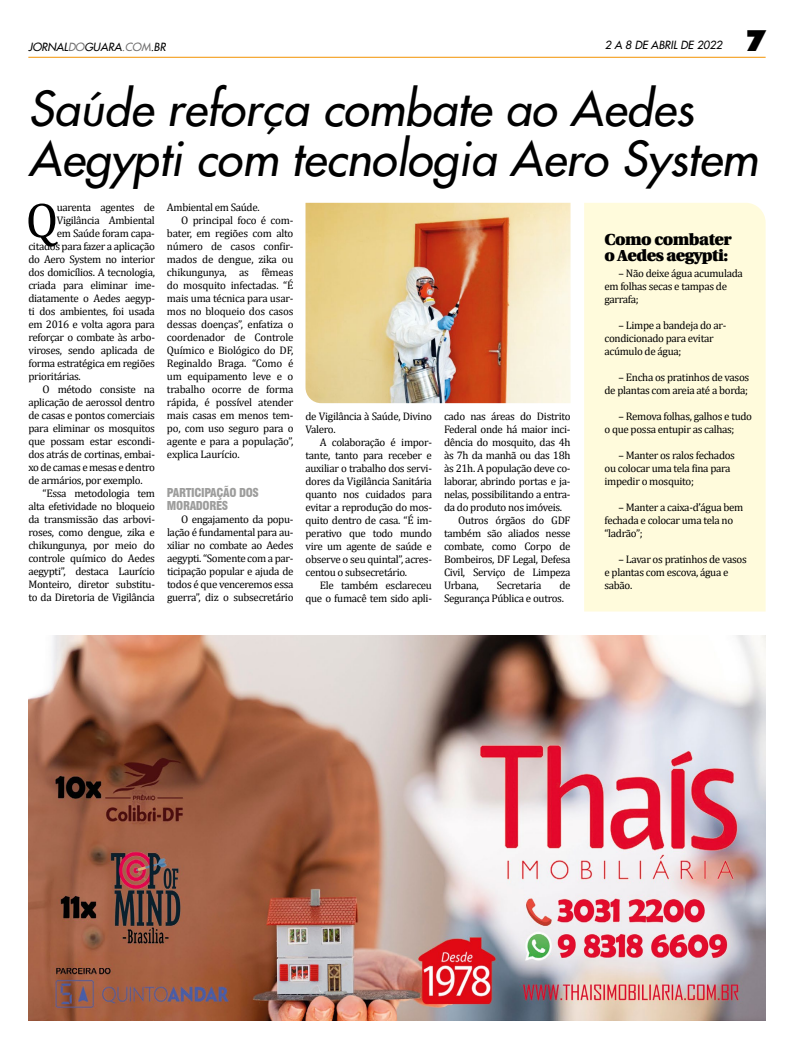
<style>
.page{position:relative;width:794px;height:1049px;background:#fff}
.page>*{position:absolute;margin:0;border:0;box-sizing:border-box;transform-origin:0 0}
.t1{font:50px "Cambria";color:#000}
.t2{font:italic 47px/50px "Futura 2";color:#000}
.t3{font:900 29.6px "Futura BT";color:#000}
.t4{font:900 16px/16px "Utopia";letter-spacing:-.03em;color:#000}
.t5{font:900 condensed 12px/13px "Swiss 721 BT";letter-spacing:-.03em;color:#9d9d9c}
.t6{font:11px/13px "Cambria";letter-spacing:-.03em;color:#000}
.t7{font:italic 11px "Futura 2";color:#000}
.s1{color:#706f6f}
</style>
<div class="page">
<hr style="left:28px;top:57px;width:737px;height:1px;background:#f39200">
<div style="left:584px;top:203px;width:181px;height:408px;background:#fffbdc"></div>
<img style="left:28px;top:635px;width:737px;height:385px">
<img style="left:305px;top:203px;width:265px;height:200px">
<p class="t7" style="left:28px;top:39px;width:139px">JORNAL<span class="s1">DO</span>GUARA<span class="s1">.COM</span>.BR</p>
<p class="t7" style="left:605px;top:37px;width:119px">2 A 8 DE ABRIL DE 2022</p>
<h3 class="t3" style="left:745px;top:22px;width:22px">7</h3>
<h2 class="t2" style="left:28px;top:84px;width:730px">Saúde reforça combate ao Aedes<br>Aegypti com tecnologia Aero System</h2>
<h1 class="t1" style="left:26px;top:191px;width:34px">Q</h1>
<p class="t6" style="left:57px;top:201px;width:100px">uarenta agentes de</p>
<p class="t6" style="left:57px;top:214px;width:100px">Vigilância Ambiental</p>
<p class="t6" style="left:57px;top:227px;width:100px">em Saúde foram capa-</p>
<p class="t6" style="left:28px;top:240px;width:128px">citados para fazer a aplicação</p>
<p class="t6" style="left:28px;top:253px;width:128px">do Aero System no interior</p>
<p class="t6" style="left:28px;top:266px;width:128px">dos domicílios. A tecnologia,</p>
<p class="t6" style="left:28px;top:279px;width:128px">criada para eliminar ime-</p>
<p class="t6" style="left:28px;top:292px;width:128px">diatamente o Aedes aegyp-</p>
<p class="t6" style="left:28px;top:305px;width:128px">ti dos ambientes, foi usada</p>
<p class="t6" style="left:28px;top:318px;width:128px">em 2016 e volta agora para</p>
<p class="t6" style="left:28px;top:331px;width:128px">reforçar o combate às arbo-</p>
<p class="t6" style="left:28px;top:344px;width:128px">viroses, sendo aplicada de</p>
<p class="t6" style="left:28px;top:357px;width:128px">forma estratégica em regiões</p>
<p class="t6" style="left:28px;top:370px;width:54px">prioritárias.</p>
<p class="t6" style="left:43px;top:383px;width:114px">O método consiste na</p>
<p class="t6" style="left:28px;top:396px;width:128px">aplicação de aerossol dentro</p>
<p class="t6" style="left:28px;top:409px;width:128px">de casas e pontos comerciais</p>
<p class="t6" style="left:28px;top:422px;width:128px">para eliminar os mosquitos</p>
<p class="t6" style="left:28px;top:435px;width:128px">que possam estar escondi-</p>
<p class="t6" style="left:28px;top:448px;width:128px">dos atrás de cortinas, embai-</p>
<p class="t6" style="left:28px;top:461px;width:128px">xo de camas e mesas e dentro</p>
<p class="t6" style="left:28px;top:474px;width:116px">de armários, por exemplo.</p>
<p class="t6" style="left:43px;top:487px;width:114px">“Essa metodologia tem</p>
<p class="t6" style="left:28px;top:500px;width:128px">alta efetividade no bloqueio</p>
<p class="t6" style="left:28px;top:513px;width:128px">da transmissão das arbovi-</p>
<p class="t6" style="left:28px;top:526px;width:128px">roses, como dengue, zika e</p>
<p class="t6" style="left:28px;top:539px;width:128px">chikungunya, por meio do</p>
<p class="t6" style="left:28px;top:552px;width:128px">controle químico do Aedes</p>
<p class="t6" style="left:28px;top:565px;width:128px">aegypti”, destaca Laurício</p>
<p class="t6" style="left:28px;top:578px;width:128px">Monteiro, diretor substitu-</p>
<p class="t6" style="left:28px;top:591px;width:128px">to da Diretoria de Vigilância</p>
<p class="t6" style="left:167px;top:201px;width:94px">Ambiental em Saúde.</p>
<p class="t6" style="left:181px;top:214px;width:114px">O principal foco é com-</p>
<p class="t6" style="left:167px;top:227px;width:128px">bater, em regiões com alto</p>
<p class="t6" style="left:167px;top:240px;width:128px">número de casos confir-</p>
<p class="t6" style="left:167px;top:253px;width:128px">mados de dengue, zika ou</p>
<p class="t6" style="left:167px;top:266px;width:128px">chikungunya, as fêmeas</p>
<p class="t6" style="left:167px;top:279px;width:128px">do mosquito infectadas. “É</p>
<p class="t6" style="left:167px;top:292px;width:128px">mais uma técnica para usar-</p>
<p class="t6" style="left:167px;top:305px;width:128px">mos no bloqueio dos casos</p>
<p class="t6" style="left:167px;top:318px;width:128px">dessas doenças”, enfatiza o</p>
<p class="t6" style="left:167px;top:331px;width:128px">coordenador de Controle</p>
<p class="t6" style="left:167px;top:344px;width:128px">Químico e Biológico do DF,</p>
<p class="t6" style="left:167px;top:357px;width:128px">Reginaldo Braga. “Como é</p>
<p class="t6" style="left:167px;top:370px;width:128px">um equipamento leve e o</p>
<p class="t6" style="left:167px;top:383px;width:128px">trabalho ocorre de forma</p>
<p class="t6" style="left:167px;top:396px;width:128px">rápida, é possível atender</p>
<p class="t6" style="left:167px;top:409px;width:128px">mais casas em menos tem-</p>
<p class="t6" style="left:167px;top:422px;width:128px">po, com uso seguro para o</p>
<p class="t6" style="left:167px;top:435px;width:128px">agente e para a população”,</p>
<p class="t6" style="left:167px;top:448px;width:74px">explica Laurício.</p>
<p class="t5" style="left:167px;top:486px;width:93px">PARTICIPAÇÃO DOS<br>MORADORES</p>
<p class="t6" style="left:167px;top:513px;width:128px;text-align:justify;text-indent:14px">O engajamento da popu&shy;lação é fundamental para au&shy;xiliar no combate ao Aedes aegypti. “Somente com a par&shy;ticipação popular e ajuda de todos é que venceremos essa guerra”, diz o subsecretário</p>
<p class="t6" style="left:305px;top:410px;width:128px">de Vigilância à Saúde, Divino<br>Valero.</p>
<p class="t6" style="left:305px;top:436px;width:128px;text-align:justify;text-indent:14px">A colaboração é impor&shy;tante, tanto para receber e auxiliar o trabalho dos servi&shy;dores da Vigilância Sanitária quanto nos cuidados para evitar a reprodução do mos&shy;quito dentro de casa. “É im&shy;perativo que todo mundo vire um agente de saúde e observe o seu quintal”, acres&shy;centou o subsecretário.</p>
<p class="t6" style="left:305px;top:579px;width:128px;text-align:right">Ele também esclareceu que o fumacê tem sido apli-</p>
<p class="t6" style="left:444px;top:410px;width:128px">cado nas áreas do Distrito</p>
<p class="t6" style="left:444px;top:423px;width:128px">Federal onde há maior inci-</p>
<p class="t6" style="left:444px;top:436px;width:128px">dência do mosquito, das 4h</p>
<p class="t6" style="left:444px;top:449px;width:128px">às 7h da manhã ou das 18h</p>
<p class="t6" style="left:444px;top:462px;width:128px">às 21h. A população deve co-</p>
<p class="t6" style="left:444px;top:475px;width:128px">laborar, abrindo portas e ja-</p>
<p class="t6" style="left:444px;top:488px;width:128px">nelas, possibilitando a entra-</p>
<p class="t6" style="left:444px;top:501px;width:120px">da do produto nos imóveis.</p>
<p class="t6" style="left:458px;top:514px;width:114px">Outros órgãos do GDF</p>
<p class="t6" style="left:444px;top:527px;width:128px">também são aliados nesse</p>
<p class="t6" style="left:444px;top:540px;width:128px">combate, como Corpo de</p>
<p class="t6" style="left:444px;top:553px;width:128px">Bombeiros, DF Legal, Defesa</p>
<p class="t6" style="left:444px;top:566px;width:128px">Civil, Serviço de Limpeza</p>
<p class="t6" style="left:444px;top:579px;width:36px">Urbana,</p>
<p class="t6" style="left:497px;top:579px;width:46px">Secretaria</p>
<p class="t6" style="left:444px;top:579px;width:128px;text-indent:115px">de<br>Segurança Pública e outros.</p>
<h3 class="t4" style="left:604px;top:232px;width:129px">Como combater o Aedes aegypti:</h3>
<p class="t6" style="left:604px;top:267px;width:140px;text-indent:14px">– Não deixe água acumulada em folhas secas e tampas de garrafa;</p>
<p class="t6" style="left:604px;top:319px;width:123px;text-indent:14px">– Limpe a bandeja do ar&shy;condicionado para evitar acúmulo de água;</p>
<p class="t6" style="left:604px;top:371px;width:146px;text-align:right">– Encha os pratinhos de vasos<br>de plantas com areia até a borda;</p>
<p class="t6" style="left:604px;top:410px;width:149px;text-indent:14px">– Remova folhas, galhos e tudo o que possa entupir as calhas;</p>
<p class="t6" style="left:604px;top:449px;width:132px;text-indent:14px">– Manter os ralos fechados ou colocar uma tela fina para impedir o mosquito;</p>
<p class="t6" style="left:604px;top:501px;width:140px;text-indent:14px">– Manter a caixa-d’água bem fechada e colocar uma tela no “ladrão”;</p>
<p class="t6" style="left:604px;top:553px;width:144px;text-indent:14px">– Lavar os pratinhos de vasos e plantas com escova, água e sabão.</p>
</div>
